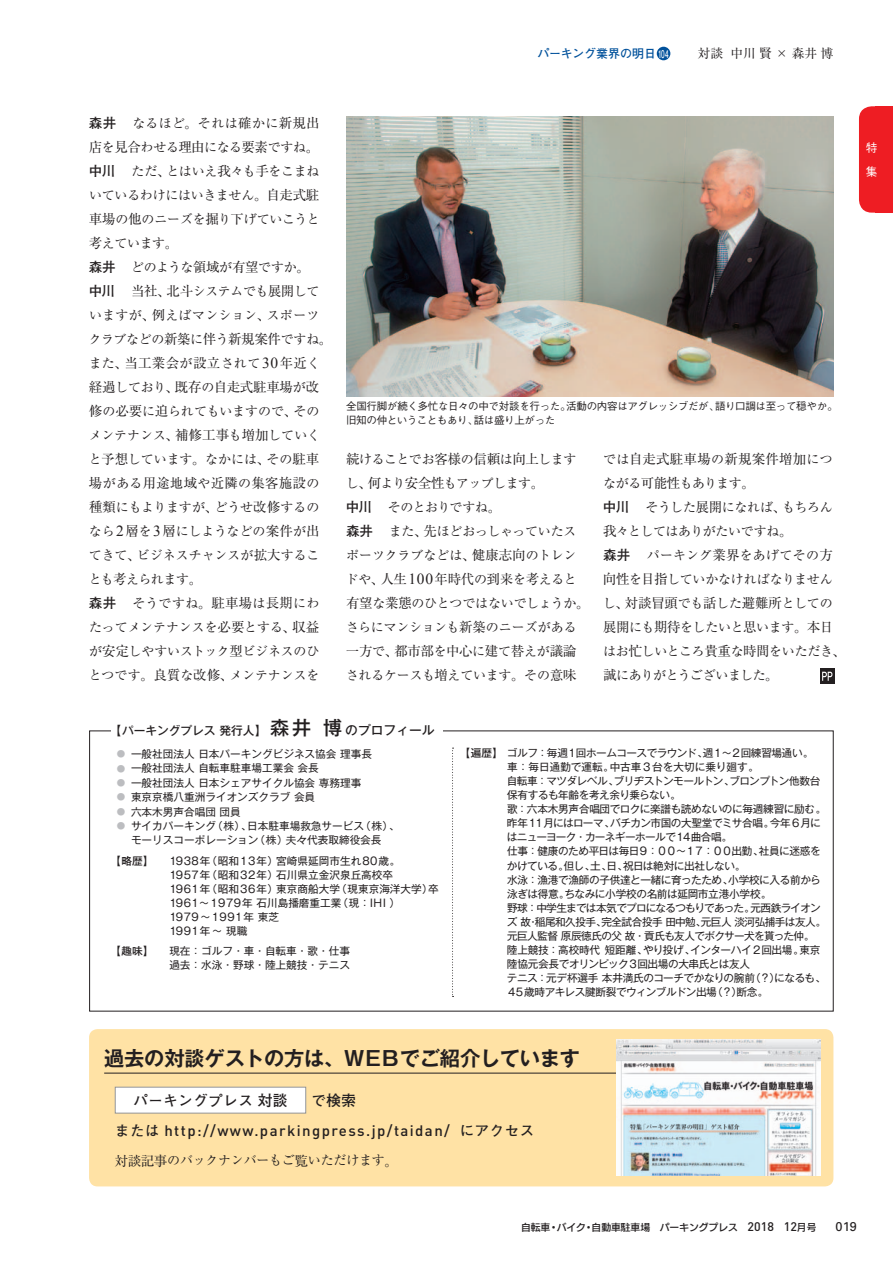
<style>
.page{position:relative;width:893px;height:1263px;background:#fff}
.page>*{position:absolute;margin:0;border:0;box-sizing:border-box;transform-origin:0 0}
.t1{font:700 20.25px "Gothic MB101 Pr 5 De";letter-spacing:-.01em;color:#231f20}
.t2{font:500 15px "DIN";letter-spacing:.095em;color:#231f20}
.t3{font:700 15px "Futo Go B101 Pr 5";color:#231f20}
.t4{font:700 14.4px "Futo Go B101 Pr 5";letter-spacing:.04em;color:#231f20}
.t5{font:13.5px "Ryumin Pr 5";letter-spacing:.01em;color:#231f20}
.t6{font:13.5px/24px "Ryumin Pr 5";letter-spacing:-.015em;color:#231f20}
.t7{font:12.9px/24px "Ryumin Pr 5";letter-spacing:-.015em;color:#231f20}
.t8{font:12.75px "Ryumin Pr 5";letter-spacing:.135em;color:#231f20}
.t9{font:12.75px "Univers";color:#231f20}
.t10{font:700 12px "Futo Go B101 Pr 5";letter-spacing:-.025em;color:#01519b}
.t11{font:500 11.7px "Gothic MB101 Pr 5";color:#231f20}
.t12{font:500 11.7px/23.2px "Gothic BBB Pro";color:#fff}
.t13{font:10.65px/14.1px "Gothic MB101 Pr 5";letter-spacing:-.045em;color:#231f20}
.t14{font:10.65px/13.8px "Gothic MB101 Pr 5";color:#231f20}
.t15{font:500 10.65px "Gothic MB101 Pr 5";color:#231f20}
.t16{font:500 10.5px/13.5px "Gothic BBB Pr 5";letter-spacing:-.03em;color:#231f20}
.t17{font:9.75px "New Rodin CID DB";color:#231f20}
.s1{font-size:10.65px;color:#fff}
.s2{font-family:"Futo Go B101 Pr 6 N";font-weight:700;font-size:13.5px}
.s3{font-family:"Hira Min Pro W3";font-size:13.5px}
.s4{font-size:13.5px}
.s5{font-size:12.9px}
.s6{font-family:"Hira Min Pro W3"}
.s7{font-family:"Times New Roman";font-size:15.45px}
.s8{font-size:19.2px}
.s9{font-size:12.75px}
.s10{font-size:8.55px;color:#bcbdc0}
.s11{font-weight:500}
.s12{font-size:15px}
.s13{font-size:14.4px}
.s14{font-family:"Futo Go B101 Pr 5";font-weight:700;font-size:14.4px}
.s15{font-family:"DIN";font-weight:500;font-size:12.3px}
</style>
<div class="page">
<div style="left:89px;top:1029px;width:744px;height:157px;background:#ffe2a5;border-radius:9px"></div>
<div style="left:115px;top:1087px;width:191px;height:26px;background:#fff"></div>
<div style="left:115px;top:1087px;width:191px;height:26px;border:1px solid #939598"></div>
<hr style="left:104px;top:1073px;width:594px;height:1px;background:#231f20">
<img style="left:617px;top:1040px;width:204px;height:136px">
<svg style="left:452px;top:748px;width:2px;height:249px"></svg>
<img style="left:346px;top:116px;width:487px;height:281px">
<svg style="left:820px;top:669px;width:14px;height:15px"></svg>
<svg style="left:822px;top:672px;width:10px;height:9px"></svg>
<div style="left:859px;top:106px;width:34px;height:107px;background:#ee1d23;border-radius:13px"></div>
<div style="left:876px;top:106px;width:17px;height:107px;background:#ee1d23"></div>
<div style="left:657px;top:47px;width:13px;height:13px;background:#01519b;border-radius:50%"></div>
<p class="t10" style="left:537px;top:44px;width:133px">パーキング業界の明日 <span class="s1">104</span></p>
<p class="t8" style="left:698px;top:43px;width:137px">対談中川賢×森井博</p>
<p class="t7" style="left:89px;top:110px;width:245px"><span class="s2">森井</span> なるほど<span class="s3">。</span>それは<span class="s4">確</span>かに<span class="s4">新規出店</span>を<span class="s4">見合</span>わせる<span class="s4">理由</span>になる<span class="s4">要素</span>ですね<span class="s3">。</span><span class="s2">中川</span> ただ<span class="s3">、</span>とはいえ<span class="s4">我々</span>も<span class="s4">手</span>をこまねいているわけにはいきません<span class="s3">。</span><span class="s4">自走式駐車場</span>の<span class="s4">他</span>のニーズを<span class="s4">掘</span>り<span class="s4">下</span>げていこうと<span class="s4">考</span>えています<span class="s3">。<br></span><span class="s2">森井</span> どのような<span class="s4">領域</span>が<span class="s4">有望</span>ですか<span class="s3">。<br></span><span class="s2">中川</span> <span class="s4">当社</span><span class="s3">、</span><span class="s4">北斗</span>システムでも<span class="s4">展開</span>していますが<span class="s3">、</span><span class="s4">例</span>えばマンション<span class="s3">、</span>スポーツクラブなどの<span class="s4">新築</span>に<span class="s4">伴</span>う<span class="s4">新規案件</span>ですね<span class="s3">。</span></p>
<p class="t6" style="left:89px;top:350px;width:233px"><span class="s5">また</span><span class="s6">、</span>当工業会<span class="s5">が</span>設立<span class="s5">されて</span><span class="s7">30</span>年近<span class="s5">く</span>経過<span class="s5">しており</span><span class="s6">、</span>既存<span class="s5">の</span>自走式駐車場<span class="s5">が</span>改</p>
<p class="t7" style="left:89px;top:398px;width:233px;text-align:justify"><span class="s4">修</span>の<span class="s4">必要</span>に<span class="s4">迫</span>られてもいますので<span class="s3">、</span>そのメンテナンス<span class="s3">、</span><span class="s4">補修工事</span>も<span class="s4">増加</span>していくと<span class="s4">予想</span>しています<span class="s3">。</span>なかには<span class="s3">、</span>その<span class="s4">駐車</span></p>
<p class="t5" style="left:89px;top:472px;width:232px">場<span class="s5">がある</span>用途地域<span class="s5">や</span>近隣<span class="s5">の</span>集客施設<span class="s5">の</span></p>
<p class="t7" style="left:89px;top:494px;width:232px"><span class="s4">種類</span>にもよりますが<span class="s3">、</span>どうせ<span class="s4">改修</span>するのなら<span class="s7">2</span><span class="s4">層</span>を<span class="s7">3</span><span class="s4">層</span>にしようなどの<span class="s4">案件</span>が<span class="s4">出</span>てきて<span class="s3">、</span>ビジネスチャンスが<span class="s4">拡大</span>することも<span class="s4">考</span>えられます<span class="s3">。<br></span><span class="s2">森井</span> そうですね<span class="s3">。</span><span class="s4">駐車場</span>は<span class="s4">長期</span>にわたってメンテナンスを<span class="s4">必要</span>とする<span class="s3">、</span><span class="s4">収益</span>が<span class="s4">安定</span>しやすいストック<span class="s4">型</span>ビジネスのひとつです<span class="s3">。</span><span class="s4">良質</span>な<span class="s4">改修</span><span class="s3">、</span>メンテナンスを</p>
<p class="t16" style="left:346px;top:399px;width:494px">全国行脚が続く多忙な日々の中で対談を行った。活動の内容はアグレッシブだが、語り口調は至って穏やか。旧知の仲ということもあり、話は盛り上がった</p>
<p class="t7" style="left:346px;top:446px;width:232px"><span class="s4">続</span>けることでお<span class="s4">客様</span>の<span class="s4">信頼</span>は<span class="s4">向上</span>しますし<span class="s3">、</span><span class="s4">何</span>より<span class="s4">安全性</span>もアップします<span class="s3">。<br></span><span class="s2">中川</span> そのとおりですね<span class="s3">。<br></span><span class="s2">森井</span> また<span class="s3">、</span><span class="s4">先</span>ほどおっしゃっていたスポーツクラブなどは<span class="s3">、</span><span class="s4">健康志向</span>のトレン</p>
<p class="t5" style="left:345px;top:568px;width:233px"><span class="s5">ドや</span><span class="s6">、</span>人生<span class="s7">100</span>年時代<span class="s5">の</span>到来<span class="s5">を</span>考<span class="s5">えると</span></p>
<p class="t7" style="left:346px;top:590px;width:245px"><span class="s4">有望</span>な<span class="s4">業態</span>のひとつではないでしょうか<span class="s3">。</span>さらにマンションも<span class="s4">新築</span>のニーズがある</p>
<p class="t5" style="left:346px;top:640px;width:232px">一方<span class="s5">で</span><span class="s6">、</span>都市部<span class="s5">を</span>中心<span class="s5">に</span>建<span class="s5">て</span>替<span class="s5">えが</span>議論</p>
<p class="t7" style="left:346px;top:662px;width:232px">されるケースも<span class="s4">増</span>えています<span class="s3">。</span>その<span class="s4">意味</span></p>
<p class="t5" style="left:603px;top:448px;width:231px"><span class="s5">では</span>自走式駐車場<span class="s5">の</span>新規案件増加<span class="s5">につ</span></p>
<p class="t7" style="left:603px;top:470px;width:245px">ながる<span class="s4">可能性</span>もあります<span class="s3">。<br></span><span class="s2">中川</span> そうした<span class="s4">展開</span>になれば<span class="s3">、</span>もちろん<span class="s4">我々</span>としてはありがたいですね<span class="s3">。<br></span><span class="s2">森井</span> パーキング<span class="s4">業界</span>をあげてその<span class="s4">方向性</span>を<span class="s4">目指</span>していかなければなりませんし<span class="s3">、</span><span class="s4">対談冒頭</span>でも<span class="s4">話</span>した<span class="s4">避難所</span>としての<span class="s4">展開</span>にも<span class="s4">期待</span>をしたいと<span class="s4">思</span>います<span class="s3">。</span><span class="s4">本日</span>はお<span class="s4">忙</span>しいところ<span class="s4">貴重</span>な<span class="s4">時間</span>をいただき<span class="s3">、</span><span class="s4">誠</span>にありがとうございました<span class="s3">。</span></p>
<p class="t11" style="left:109px;top:721px;width:327px">【パーキングプレス 発行人】 <span class="s8">森井 博</span><span class="s9">のプロフィール</span></p>
<p class="t14" style="left:117px;top:746px;width:257px"><span class="s10">●</span> 一般社団法人 日本パーキングビジネス協会 理事長</p>
<p class="t14" style="left:117px;top:761px;width:203px"><span class="s10">●</span> 一般社団法人 自転車駐車場工業会 会長</p>
<p class="t14" style="left:117px;top:775px;width:246px"><span class="s10">●</span> 一般社団法人 日本シェアサイクル協会 専務理事</p>
<p class="t14" style="left:117px;top:789px;width:200px"><span class="s10">●</span> 東京京橋八重洲ライオンズクラブ 会員</p>
<p class="t14" style="left:117px;top:804px;width:126px"><span class="s10">●</span> 六本木男声合唱団 団員</p>
<p class="t14" style="left:117px;top:818px;width:284px;line-height:14.4px"><span class="s10">●</span> サイカパーキング（株）、日本駐車場救急サービス（株）、　 モーリスコーポレーション（株）夫々代表取締役会長</p>
<p class="t15" style="left:110px;top:852px;width:45px">【略歴】</p>
<p class="t14" style="left:169px;top:854px;width:271px">1938年（昭和13年）宮崎県延岡市生れ80歳。<br>1957年（昭和32年）石川県立金沢泉丘高校卒<br>1961年（昭和36年）東京商船大学（現東京海洋大学）卒<br>1961～1979年 石川島播磨重工業（現：IHI ）<br>1979～1991年 東芝<br>1991年～ 現職</p>
<p class="t15" style="left:110px;top:942px;width:45px">【趣味】</p>
<p class="t14" style="left:169px;top:943px;width:182px">現在：ゴルフ・車・自転車・歌・仕事過去：水泳・野球・陸上競技・テニス</p>
<p class="t13" style="left:507px;top:745px;width:321px;text-indent:-47px"><span class="s11">【遍歴】</span>ゴルフ：毎週１回ホームコースでラウンド、週１〜２回練習場通い。車：毎日通勤で運転。中古車３台を大切に乗り廻す。<br>自転車：マツダレベル、ブリヂストンモールトン、ブロンプトン他数台保有するも年齢を考え余り乗らない。<br>歌：六本木男声合唱団でロクに楽譜も読めないのに毎週練習に励む。昨年11月にはローマ、バチカン市国の大聖堂でミサ合唱。今年6月にはニューヨーク・カーネギーホールで14曲合唱。<br>仕事：健康のため平日は毎日９：００〜１７：００出勤、社員に迷惑をかけている。但し、土、日、祝日は絶対に出社しない。<br>水泳：漁港で漁師の子供達と一緒に育ったため、小学校に入る前から泳ぎは得意。ちなみに小学校の名前は延岡市立港小学校。<br>野球：中学生までは本気でプロになるつもりであった。元西鉄ライオンズ 故・稲尾和久投手、完全試合投手 田中勉、元巨人 淡河弘捕手は友人。元巨人監督 原辰徳氏の父 故・貢氏も友人でボクサー犬を貰った仲。陸上競技：高校時代 短距離、やり投げ、インターハイ2回出場。東京陸協元会長でオリンピック３回出場の大串氏とは友人<br>テニス：元デ杯選手 本井満氏のコーチでかなりの腕前（？）になるも、４５歳時アキレス腱断裂でウィンブルドン出場（？）断念。</p>
<h1 class="t1" style="left:104px;top:1041px;width:477px">過去の対談ゲストの方は、WEBでご紹介しています</h1>
<p class="t4" style="left:133px;top:1089px;width:156px">パーキングプレス<span class="s12">対談</span></p>
<p class="t3" style="left:311px;top:1088px;width:46px"><span class="s13">で</span>検索</p>
<p class="t2" style="left:115px;top:1121px;width:421px"><span class="s14">または</span> http://www.parkingpress.jp/taidan/ <span class="s14">にアクセス</span></p>
<p class="t7" style="left:115px;top:1148px;width:285px"><span class="s4">対談記事</span>のバックナンバーもご<span class="s4">覧</span>いただけます<span class="s3">。</span></p>
<p class="t12" style="left:866px;top:135px;width:13px">特集</p>
<p class="t17" style="left:521px;top:1220px;width:297px">自転車・バイク・自動車駐車場　パーキングプレス　<span class="s15">2018 12</span>月号</p>
<p class="t9" style="left:836px;top:1219px;width:23px">019</p>
</div>
